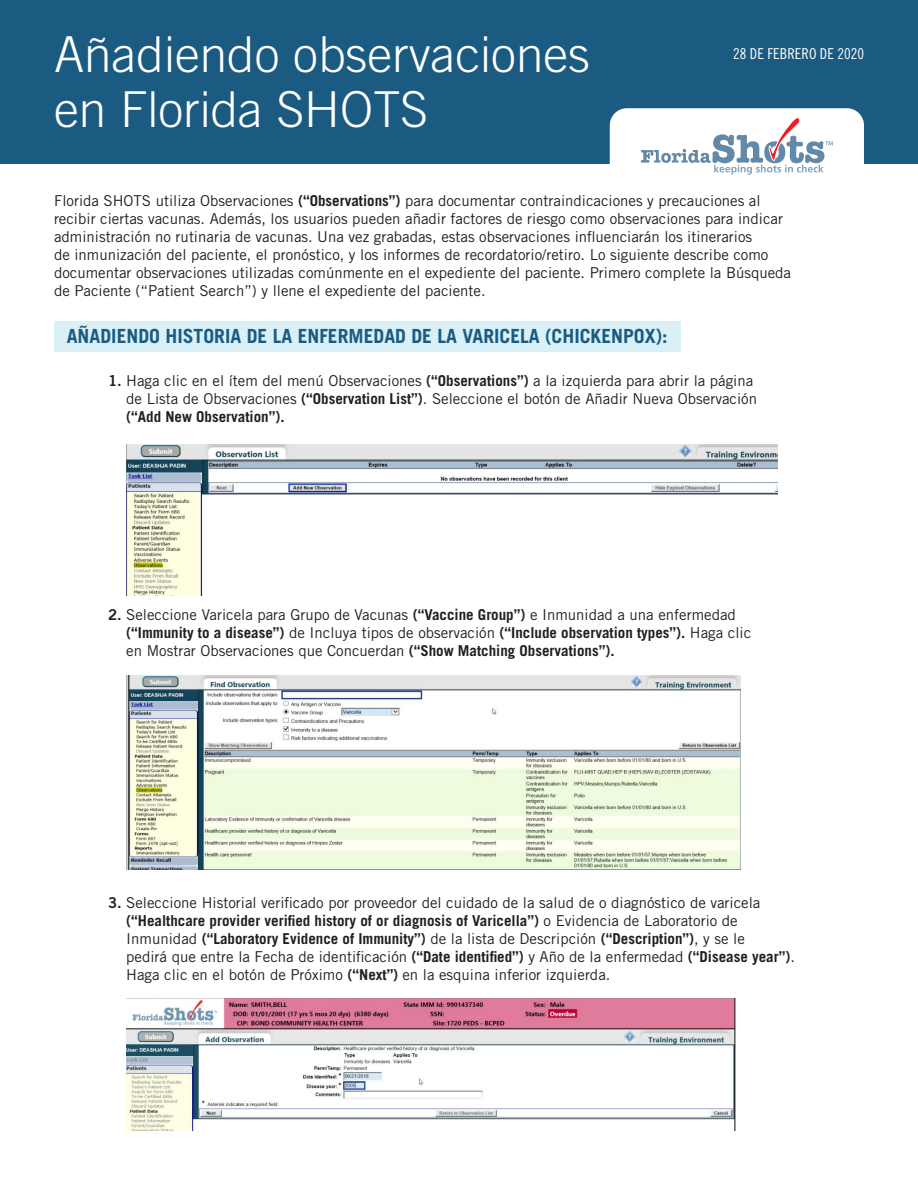
<style>
.page{position:relative;width:918px;height:1188px;background:#fff}
.page>*{position:absolute;margin:0;border:0;box-sizing:border-box;transform-origin:0 0}
.t1{font:300 49.5px/55.5px "Trade Gothic";color:#fff}
.t2{font:700 19.5px "Trade Gothic";color:#1b5b81}
.t3{font:15px/18px "Trade Gothic";color:#231f20}
.t4{font:15px "Trade Gothic Cond Eighteen";color:#fff}
.s1{font-weight:700}
.s2{font-family:"Trade Gothic LT Std Bd 2"}
</style>
<div class="page">
<div style="left:0;top:0;width:918px;height:164px;background:#1b5b81"></div>
<div style="left:610px;top:108px;width:254px;height:82px;background:#fff;border-radius:17px"></div>
<svg style="left:641px;top:117px;width:192px;height:58px"></svg>
<div style="left:54px;top:321px;width:626px;height:31px;background:#d9f0f7"></div>
<img style="left:126px;top:444px;width:652px;height:151px">
<img style="left:126px;top:676px;width:614px;height:194px">
<img style="left:126px;top:999px;width:610px;height:131px">
<h1 class="t1" style="left:54px;top:26px;width:538px">Añadiendo observaciones en Florida SHOTS</h1>
<p class="t4" style="left:733px;top:44px;width:132px">28 DE FEBRERO DE 2020</p>
<p class="t3" style="left:54px;top:192px;width:739px">Florida SHOTS utiliza Observaciones <span class="s1">(“Observations”)</span> para documentar contraindicaciones y precauciones al recibir ciertas vacunas. Además, los usuarios pueden añadir factores de riesgo como observaciones para indicar administración no rutinaria de vacunas. Una vez grabadas, estas observaciones influenciarán los itinerarios<br>de inmunización del paciente, el pronóstico, y los informes de recordatorio/retiro. Lo siguiente describe como documentar observaciones utilizadas comúnmente en el expediente del paciente. Primero complete la Búsqueda de Paciente (“Patient Search”) y llene el expediente del paciente.</p>
<h2 class="t2" style="left:67px;top:324px;width:602px">AÑADIENDO HISTORIA DE LA ENFERMEDAD DE LA VARICELA (CHICKENPOX):</h2>
<p class="t3" style="left:126px;top:372px;width:632px;text-indent:-18px"><span class="s2">1.</span> Haga clic en el ítem del menú Observaciones <span class="s1">(“Observations”)</span> a la izquierda para abrir la página de Lista de Observaciones <span class="s1">(“Observation List”)</span>. Seleccione el botón de Añadir Nueva Observación <span class="s1">(“Add New Observation”).</span></p>
<p class="t3" style="left:126px;top:606px;width:626px;text-indent:-18px"><span class="s2">2.</span> Seleccione Varicela para Grupo de Vacunas <span class="s1">(“Vaccine Group”)</span> e Inmunidad a una enfermedad <span class="s1">(“Immunity to a disease”)</span> de Incluya tipos de observación <span class="s1">(“Include observation types”).</span> Haga clic en Mostrar Observaciones que Concuerdan <span class="s1">(“Show Matching Observations”).</span></p>
<p class="t3" style="left:126px;top:894px;width:670px;text-indent:-18px"><span class="s2">3.</span> Seleccione Historial verificado por proveedor del cuidado de la salud de o diagnóstico de varicela <span class="s1">(“Healthcare provider verified history of or diagnosis of Varicella”)</span> o Evidencia de Laboratorio de Inmunidad <span class="s1">(“Laboratory Evidence of Immunity”)</span> de la lista de Descripción <span class="s1">(“Description”)</span>, y se le<br>pedirá que entre la Fecha de identificación <span class="s1">(“Date identified”)</span> y Año de la enfermedad <span class="s1">(“Disease year”)</span>.<br>Haga clic en el botón de Próximo <span class="s1">(“Next”)</span> en la esquina inferior izquierda.</p>
</div>
